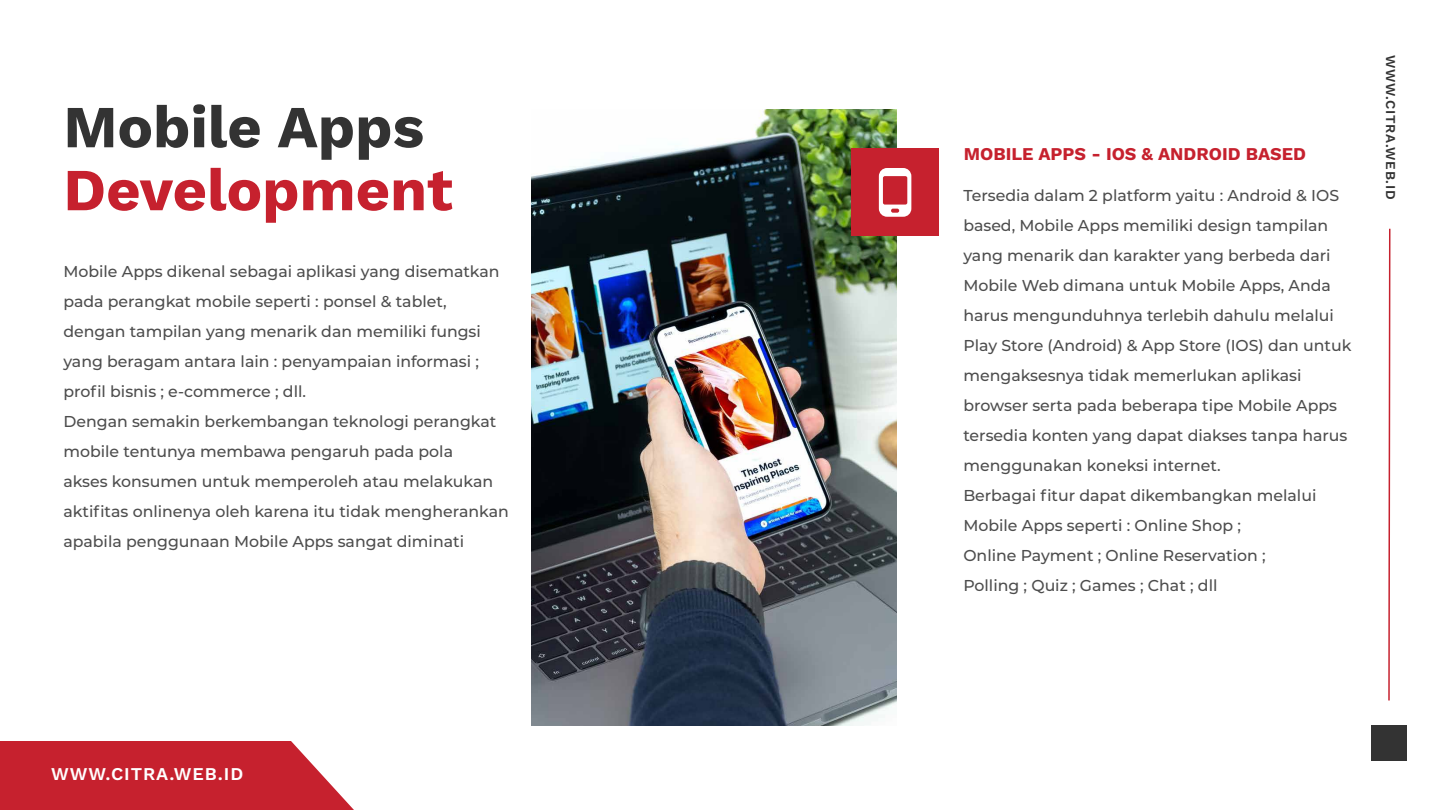
<style>
.page{position:relative;width:1440px;height:810px;background:#fff}
.page>*{position:absolute;margin:0;border:0;box-sizing:border-box;transform-origin:0 0}
.t1{font:700 59.55px "Work Sans";color:#c6212e}
.t2{font:700 59.55px "Work Sans";color:#333}
.t3{font:700 18px "Work Sans";color:#c6212e}
.t4{font:600 18px "Work Sans";letter-spacing:.05em;color:#fff}
.t5{font:500 15.75px/30px "Montserrat";color:#4d4d4d}
.t6{font:600 13.5px "Work Sans";letter-spacing:.05em;color:#333}
</style>
<div class="page">
<svg style="left:0;top:741px;width:354px;height:69px;background:#ca333f"></svg>
<div style="left:1372px;top:725px;width:35px;height:35px;background:#333"></div>
<svg style="left:1388px;top:228px;width:3px;height:473px"></svg>
<img style="left:531px;top:110px;width:366px;height:615px">
<div style="left:851px;top:148px;width:88px;height:88px;background:#c6212e"></div>
<svg style="left:879px;top:168px;width:32px;height:49px"></svg>
<h1 class="t2" style="left:63px;top:82px;width:362px">Mobile Apps</h1>
<h1 class="t1" style="left:63px;top:145px;width:391px">Development</h1>
<p class="t5" style="left:63px;top:256px;width:447px">Mobile Apps dikenal sebagai aplikasi yang disematkan pada perangkat mobile seperti : ponsel &amp; tablet, dengan tampilan yang menarik dan memiliki fungsi yang beragam antara lain : penyampaian informasi ; profil bisnis ; e-commerce ; dll.<br>Dengan semakin berkembangan teknologi perangkat mobile tentunya membawa pengaruh pada pola<br>akses konsumen untuk memperoleh atau melakukan aktifitas onlinenya oleh karena itu tidak mengherankan apabila penggunaan Mobile Apps sangat diminati</p>
<p class="t4" style="left:51px;top:760px;width:194px">WWW.CITRA.WEB.ID</p>
<p class="t3" style="left:964px;top:140px;width:344px">MOBILE APPS - IOS &amp; ANDROID BASED</p>
<p class="t5" style="left:963px;top:180px;width:390px">Tersedia dalam 2 platform yaitu : Android &amp; IOS based, Mobile Apps memiliki design tampilan yang menarik dan karakter yang berbeda dari Mobile Web dimana untuk Mobile Apps, Anda harus mengunduhnya terlebih dahulu melalui Play Store (Android) &amp; App Store (IOS) dan untuk mengaksesnya tidak memerlukan aplikasi browser serta pada beberapa tipe Mobile Apps tersedia konten yang dapat diakses tanpa harus menggunakan koneksi internet.<br>Berbagai fitur dapat dikembangkan melalui Mobile Apps seperti : Online Shop ;<br>Online Payment ; Online Reservation ;<br>Polling ; Quiz ; Games ; Chat ; dll</p>
<p class="t6" style="left:1401px;top:55px;width:146px;rotate:90deg">WWW.CITRA.WEB.ID</p>
</div>
